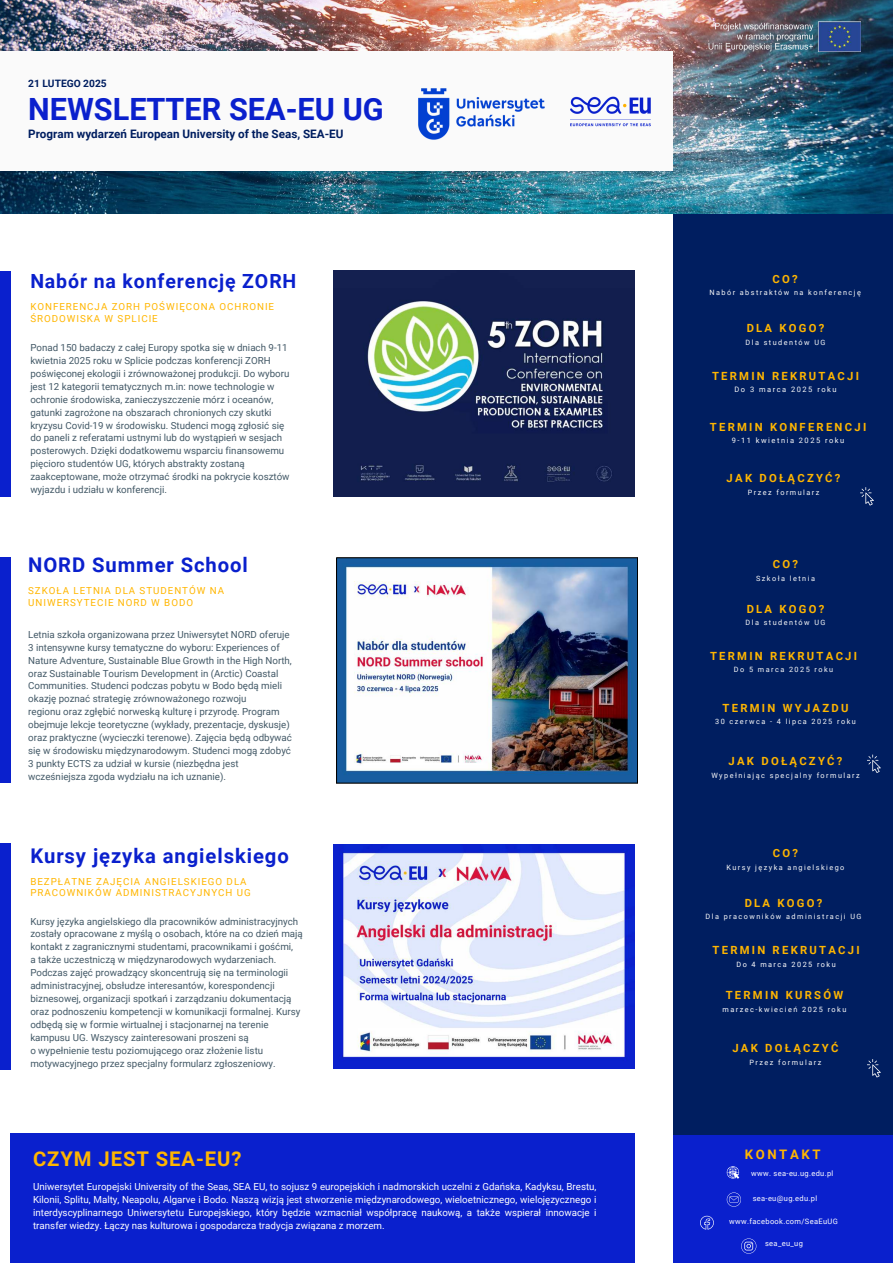
<style>
.page{position:relative;width:893px;height:1263px;background:#fff}
.page>*{position:absolute;margin:0;border:0;box-sizing:border-box;transform-origin:0 0}
.t1{font:700 30.67px "Roboto";color:#0a20cd}
.t2{font:700 20.25px "Roboto";letter-spacing:.045em;color:#0a20cd}
.t3{font:700 20.25px "Roboto";letter-spacing:.045em;color:#ffb600}
.t4{font:700 19.5px "Roboto";letter-spacing:.045em;color:#0a20cd}
.t5{font:700 13.12px "Roboto";letter-spacing:.2em;color:#ffb600}
.t6{font:700 11.7px "Roboto";color:#001e60}
.t7{font:700 11.25px "Roboto";letter-spacing:.2em;color:#ffb600}
.t8{font:700 10.2px "Roboto";color:#001e60}
.t9{font:9.75px/12.9px "Roboto";color:#435967}
.t10{font:9.75px/13px "Roboto";color:#fff;text-align:justify}
.t11{font:9.75px/11.2px "Roboto";letter-spacing:.1em;color:#ffb600}
.t12{font:7.5px "Roboto";letter-spacing:.045em;color:#fff}
.t13{font:7.5px "Roboto";letter-spacing:.2em;color:#fafafa}
.t14{font:7.27px "Roboto";letter-spacing:.2em;color:#fafafa}
.t15{font:7.27px "Roboto";letter-spacing:.2em;color:#fff}
</style>
<div class="page">
<img style="left:333px;top:271px;width:301px;height:225px">
<div style="left:673px;top:198px;width:220px;height:938px;background:#001e60"></div>
<img style="left:0;top:0;width:893px;height:213px">
<div style="left:0;top:51px;width:673px;height:120px;background:#fafafa"></div>
<img style="left:418px;top:88px;width:127px;height:52px">
<img style="left:333px;top:844px;width:301px;height:224px">
<div style="left:673px;top:1135px;width:220px;height:128px;background:#0a20cd"></div>
<svg style="left:727px;top:1166px;width:12px;height:12px"></svg>
<div style="left:0;top:271px;width:10px;height:225px;background:#0a20cd"></div>
<div style="left:0;top:557px;width:10px;height:226px;background:#0a20cd"></div>
<div style="left:0;top:843px;width:10px;height:227px;background:#0a20cd"></div>
<svg style="left:700px;top:1216px;width:14px;height:13px"></svg>
<div style="left:10px;top:1133px;width:624px;height:130px;background:#0a20cd"></div>
<svg style="left:727px;top:1192px;width:14px;height:14px"></svg>
<img style="left:708px;top:22px;width:153px;height:30px">
<svg style="left:867px;top:1059px;width:14px;height:18px"></svg>
<svg style="left:741px;top:1238px;width:15px;height:15px"></svg>
<img style="left:548px;top:96px;width:125px;height:80px">
<svg style="left:867px;top:754px;width:14px;height:19px"></svg>
<svg style="left:860px;top:487px;width:14px;height:18px"></svg>
<img style="left:336px;top:558px;width:301px;height:225px">
<p class="t8" style="left:28px;top:76px;width:80px">21 LUTEGO 2025</p>
<h1 class="t1" style="left:28px;top:88px;width:357px">NEWSLETTER SEA-EU UG</h1>
<p class="t6" style="left:28px;top:126px;width:317px">Program wydarzeń European University of the Seas, SEA-EU</p>
<h3 class="t4" style="left:30px;top:268px;width:268px">Nabór na konferencję ZORH</h3>
<p class="t11" style="left:30px;top:301px;width:245px">KONFERENCJA ZORH POŚWIĘCONA OCHRONIE<br>ŚRODOWISKA W SPLICIE</p>
<p class="t9" style="left:30px;top:341px;width:261px">Ponad 150 badaczy z całej Europy spotka się w dniach 9-11 kwietnia 2025 roku w Splicie podczas konferencji ZORH poświęconej ekologii i zrównoważonej produkcji. Do wyboru jest 12 kategorii tematycznych m.in: nowe technologie w ochronie środowiska, zanieczyszczenie mórz i oceanów, gatunki zagrożone na obszarach chronionych czy skutki kryzysu Covid-19 w środowisku. Studenci mogą zgłosić się do paneli z referatami ustnymi lub do wystąpień w sesjach posterowych. Dzięki dodatkowemu wsparciu finansowemu pięcioro studentów UG, których abstrakty zostaną zaakceptowane, może otrzymać środki na pokrycie kosztów wyjazdu i udziału w konferencji.</p>
<h2 class="t2" style="left:28px;top:551px;width:221px">NORD Summer School</h2>
<p class="t11" style="left:28px;top:585px;width:197px">SZKOŁA LETNIA DLA STUDENTÓW NA<br>UNIWERSYTECIE NORD W BODO</p>
<p class="t9" style="left:28px;top:627px;width:265px">Letnia szkoła organizowana przez Uniwersytet NORD oferuje 3 intensywne kursy tematyczne do wyboru: Experiences of Nature Adventure, Sustainable Blue Growth in the High North, oraz Sustainable Tourism Development in (Arctic) Coastal Communities. Studenci podczas pobytu w Bodo będą mieli okazję poznać strategię zrównoważonego rozwoju<br>regionu oraz zgłębić norweską kulturę i przyrodę. Program obejmuje lekcje teoretyczne (wykłady, prezentacje, dyskusje) oraz praktyczne (wycieczki terenowe). Zajęcia będą odbywać się w środowisku międzynarodowym. Studenci mogą zdobyć 3 punkty ECTS za udział w kursie (niezbędna jest wcześniejsza zgoda wydziału na ich uznanie).</p>
<h2 class="t2" style="left:30px;top:842px;width:260px">Kursy języka angielskiego</h2>
<p class="t11" style="left:30px;top:876px;width:222px">BEZPŁATNE ZAJĘCIA ANGIELSKIEGO DLA<br>PRACOWNIKÓW ADMINISTRACYJNYCH UG</p>
<p class="t9" style="left:30px;top:914px;width:274px">Kursy języka angielskiego dla pracowników administracyjnych zostały opracowane z myślą o osobach, które na co dzień mają kontakt z zagranicznymi studentami, pracownikami i gośćmi,<br>a także uczestniczą w międzynarodowych wydarzeniach.<br>Podczas zajęć prowadzący skoncentrują się na terminologii administracyjnej, obsłudze interesantów, korespondencji biznesowej, organizacji spotkań i zarządzaniu dokumentacją oraz podnoszeniu kompetencji w komunikacji formalnej. Kursy odbędą się w formie wirtualnej i stacjonarnej na terenie kampusu UG. Wszyscy zainteresowani proszeni są<br>o wypełnienie testu poziomującego oraz złożenie listu motywacyjnego przez specjalny formularz zgłoszeniowy.</p>
<h2 class="t3" style="left:33px;top:1145px;width:210px">CZYM JEST SEA-EU?</h2>
<p class="t10" style="left:33px;top:1180px;width:565px">Uniwersytet Europejski University of the Seas, SEA EU, to sojusz 9 europejskich i nadmorskich uczelni z Gdańska, Kadyksu, Brestu, Kilonii, Splitu, Malty, Neapolu, Algarve i Bodo. Naszą wizją jest stworzenie międzynarodowego, wieloetnicznego, wielojęzycznego i interdyscyplinarnego Uniwersytetu Europejskiego, który będzie wzmacniał współpracę naukową, a także wspierał innowacje i transfer wiedzy. Łączy nas kulturowa i gospodarcza tradycja związana z morzem.</p>
<p class="t7" style="left:772px;top:271px;width:27px">CO?</p>
<p class="t14" style="left:709px;top:287px;width:153px">Nabór abstraktów na konferencję</p>
<p class="t7" style="left:746px;top:320px;width:79px">DLA KOGO?</p>
<p class="t14" style="left:745px;top:337px;width:81px">Dla studentów UG</p>
<p class="t7" style="left:712px;top:368px;width:149px">TERMIN REKRUTACJI</p>
<p class="t13" style="left:734px;top:384px;width:104px">Do 3 marca 2025 roku</p>
<p class="t7" style="left:710px;top:419px;width:158px">TERMIN KONFERENCJI</p>
<p class="t13" style="left:732px;top:435px;width:114px">9-11 kwietnia 2025 roku</p>
<p class="t7" style="left:726px;top:470px;width:115px">JAK DOŁĄCZYĆ?</p>
<p class="t14" style="left:747px;top:487px;width:73px">Przez formularz</p>
<p class="t7" style="left:773px;top:556px;width:27px">CO?</p>
<p class="t14" style="left:756px;top:573px;width:60px">Szkoła letnia</p>
<p class="t7" style="left:746px;top:601px;width:79px">DLA KOGO?</p>
<p class="t14" style="left:745px;top:617px;width:81px">Dla studentów UG</p>
<p class="t7" style="left:710px;top:648px;width:149px">TERMIN REKRUTACJI</p>
<p class="t14" style="left:734px;top:664px;width:101px">Do 5 marca 2025 roku</p>
<p class="t7" style="left:722px;top:700px;width:127px">TERMIN WYJAZDU</p>
<p class="t14" style="left:715px;top:716px;width:142px">30 czerwca - 4 lipca 2025 roku</p>
<p class="t7" style="left:728px;top:753px;width:115px">JAK DOŁĄCZYĆ?</p>
<p class="t14" style="left:711px;top:770px;width:150px">Wypełniając specjalny formularz</p>
<p class="t7" style="left:773px;top:845px;width:27px">CO?</p>
<p class="t14" style="left:726px;top:862px;width:119px">Kursy języka angielskiego</p>
<p class="t7" style="left:744px;top:895px;width:79px">DLA KOGO?</p>
<p class="t14" style="left:705px;top:911px;width:157px">Dla pracowników administracji UG</p>
<p class="t7" style="left:712px;top:942px;width:149px">TERMIN REKRUTACJI</p>
<p class="t15" style="left:736px;top:959px;width:101px">Do 4 marca 2025 roku</p>
<p class="t7" style="left:725px;top:987px;width:119px">TERMIN KURSÓW</p>
<p class="t15" style="left:722px;top:1004px;width:125px">marzec-kwiecień 2025 roku</p>
<p class="t7" style="left:732px;top:1040px;width:107px">JAK DOŁĄCZYĆ</p>
<p class="t14" style="left:749px;top:1057px;width:73px">Przez formularz</p>
<h3 class="t5" style="left:744px;top:1145px;width:77px">KONTAKT</h3>
<p class="t12" style="left:752px;top:1193px;width:66px">sea-eu@ug.edu.pl</p>
<p class="t12" style="left:751px;top:1168px;width:84px">www. sea-eu.ug.edu.pl</p>
<p class="t12" style="left:729px;top:1216px;width:110px">www.facebook.com/SeaEuUG</p>
<p class="t12" style="left:765px;top:1238px;width:39px">sea_eu_ug</p>
</div>
